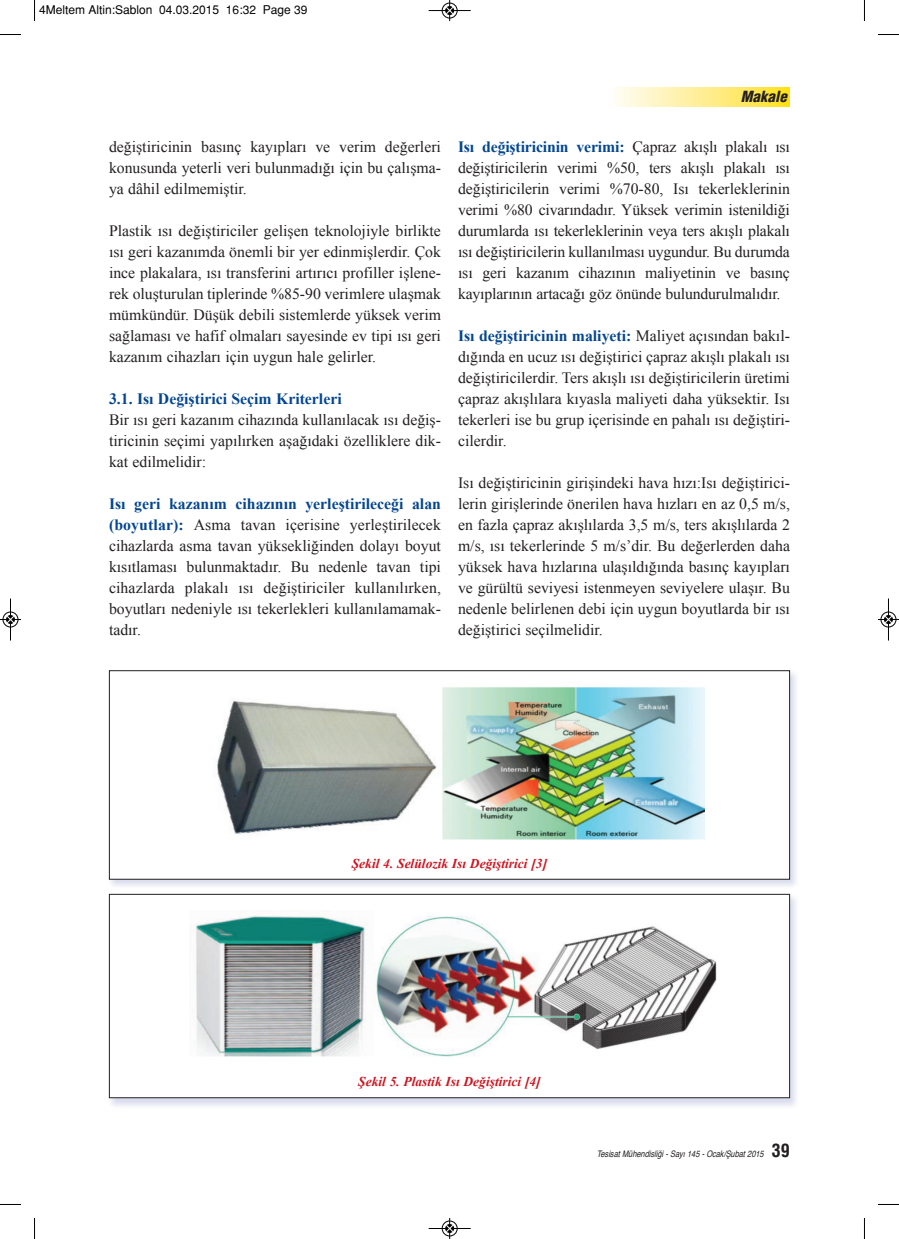
<style>
.page{position:relative;width:899px;height:1239px;background:#fff}
.page>*{position:absolute;margin:0;border:0;box-sizing:border-box;transform-origin:0 0}
.t1{font:15.75px/21px "Times New Roman";color:#231f20;text-align:justify}
.t2{font:700 15.75px "Times New Roman";color:#044690}
.t3{font:italic 900 condensed 15px "Helvetica";color:#231f20}
.t4{font:italic 700 13.5px "Times New Roman";color:#cd1520}
.t5{font:12px "Helvetica";color:#000}
.t6{font:italic condensed 9px "Helvetica";color:#231f20}
.s1{font-weight:700;color:#044690}
.s2{font-weight:700;font-style:normal;font-size:18px}
</style>
<div class="page">
<svg style="left:616px;top:88px;width:173px;height:19px;background:#feee8e"></svg>
<img style="left:108px;top:670px;width:688px;height:436px">
<div style="left:109px;top:670px;width:680px;height:209px;background:#fff"></div>
<img style="left:217px;top:687px;width:487px;height:152px">
<div style="left:109px;top:670px;width:680px;height:209px;border:1px solid #231f20"></div>
<div style="left:109px;top:894px;width:680px;height:203px;background:#fff"></div>
<img style="left:195px;top:915px;width:522px;height:141px">
<div style="left:109px;top:893px;width:680px;height:204px;border:1px solid #231f20"></div>
<svg style="left:34px;top:0;width:1px;height:21px"></svg>
<svg style="left:0;top:34px;width:21px;height:1px"></svg>
<svg style="left:878px;top:34px;width:20px;height:1px"></svg>
<svg style="left:34px;top:1218px;width:1px;height:20px"></svg>
<svg style="left:0;top:1204px;width:21px;height:1px"></svg>
<svg style="left:878px;top:1204px;width:20px;height:1px"></svg>
<div style="left:441px;top:3px;width:16px;height:16px;border:1px solid #fff;border-radius:50%"></div>
<hr style="left:428px;top:10px;width:42px;height:1px;background:#000">
<div style="left:442px;top:3px;width:15px;height:15px;border:1px solid #000;border-radius:50%"></div>
<svg style="left:445px;top:0;width:8px;height:21px"></svg>
<div style="left:441px;top:1220px;width:16px;height:16px;border:1px solid #fff;border-radius:50%"></div>
<hr style="left:428px;top:1228px;width:42px;height:1px;background:#000">
<div style="left:442px;top:1220px;width:15px;height:15px;border:1px solid #000;border-radius:50%"></div>
<svg style="left:445px;top:1218px;width:8px;height:20px"></svg>
<hr style="left:10px;top:598px;width:1px;height:42px;background:#000">
<div style="left:3px;top:611px;width:15px;height:16px;border:1px solid #000;border-radius:50%"></div>
<svg style="left:0;top:615px;width:21px;height:8px"></svg>
<div style="left:880px;top:611px;width:16px;height:16px;border:1px solid #fff;border-radius:50%"></div>
<hr style="left:887px;top:598px;width:1px;height:42px;background:#000">
<div style="left:880px;top:611px;width:15px;height:16px;border:1px solid #000;border-radius:50%"></div>
<svg style="left:878px;top:615px;width:20px;height:8px"></svg>
<p class="t5" style="left:39px;top:2px;width:270px">4Meltem Altin:Sablon 04.03.2015 16:32 Page 39</p>
<p class="t1" style="left:109px;top:136px;width:333px">değiştiricinin basınç kayıpları ve verim değerleri konusunda yeterli veri bulunmadığı için bu çalışma&shy;ya dâhil edilmemiştir.</p>
<p class="t1" style="left:109px;top:220px;width:333px">Plastik ısı değiştiriciler gelişen teknolojiyle birlikte ısı geri kazanımda önemli bir yer edinmişlerdir. Çok ince plakalara, ısı transferini artırıcı profiller işlene&shy;rek oluşturulan tiplerinde %85-90 verimlere ulaşmak mümkündür. Düşük debili sistemlerde yüksek verim sağlaması ve hafif olmaları sayesinde ev tipi ısı geri kazanım cihazları için uygun hale gelirler.</p>
<p class="t2" style="left:109px;top:390px;width:234px">3.1. Isı Değiştirici Seçim Kriterleri</p>
<p class="t1" style="left:109px;top:409px;width:333px">Bir ısı geri kazanım cihazında kullanılacak ısı değiş&shy;tiricinin seçimi yapılırken aşağıdaki özelliklere dik&shy;kat edilmelidir:</p>
<p class="t1" style="left:109px;top:493px;width:333px"><span class="s1">Isı geri kazanım cihazının yerleştirileceği alan (boyutlar):</span> Asma tavan içerisine yerleştirilecek cihazlarda asma tavan yüksekliğinden dolayı boyut kısıtlaması bulunmaktadır. Bu nedenle tavan tipi cihazlarda plakalı ısı değiştiriciler kullanılırken, boyutları nedeniyle ısı tekerlekleri kullanılamamak&shy;tadır.</p>
<p class="t3" style="left:740px;top:87px;width:51px">Makale</p>
<p class="t1" style="left:458px;top:136px;width:333px"><span class="s1">Isı değiştiricinin verimi:</span> Çapraz akışlı plakalı ısı değiştiricilerin verimi %50, ters akışlı plakalı ısı değiştiricilerin verimi %70-80, Isı tekerleklerinin verimi %80 civarındadır. Yüksek verimin istenildiği durumlarda ısı tekerleklerinin veya ters akışlı plakalı ısı değiştiricilerin kullanılması uygundur. Bu durumda ısı geri kazanım cihazının maliyetinin ve basınç kayıplarının artacağı göz önünde bulundurulmalıdır.</p>
<p class="t1" style="left:458px;top:325px;width:333px"><span class="s1">Isı değiştiricinin maliyeti:</span> Maliyet açısından bakıl&shy;dığında en ucuz ısı değiştirici çapraz akışlı plakalı ısı değiştiricilerdir. Ters akışlı ısı değiştiricilerin üretimi çapraz akışlılara kıyasla maliyeti daha yüksektir. Isı tekerleri ise bu grup içerisinde en pahalı ısı değiştiri&shy;cilerdir.</p>
<p class="t1" style="left:458px;top:472px;width:333px">Isı değiştiricinin girişindeki hava hızı:Isı değiştirici&shy;lerin girişlerinde önerilen hava hızları en az 0,5 m/s, en fazla çapraz akışlılarda 3,5 m/s, ters akışlılarda 2 m/s, ısı tekerlerinde 5 m/s’dir. Bu değerlerden daha yüksek hava hızlarına ulaşıldığında basınç kayıpları ve gürültü seviyesi istenmeyen seviyelere ulaşır. Bu nedenle belirlenen debi için uygun boyutlarda bir ısı değiştirici seçilmelidir.</p>
<p class="t4" style="left:351px;top:855px;width:197px">Şekil 4. Selülozik Isı Değiştirici [3]</p>
<p class="t4" style="left:358px;top:1074px;width:184px">Şekil 5. Plastik Isı Değiştirici [4]</p>
<p class="t6" style="left:596px;top:1149px;width:195px">Tesisat Mühendisliği - Sayı 145 - Ocak/Şubat 2015 <span class="s2">3 9</span></p>
</div>
